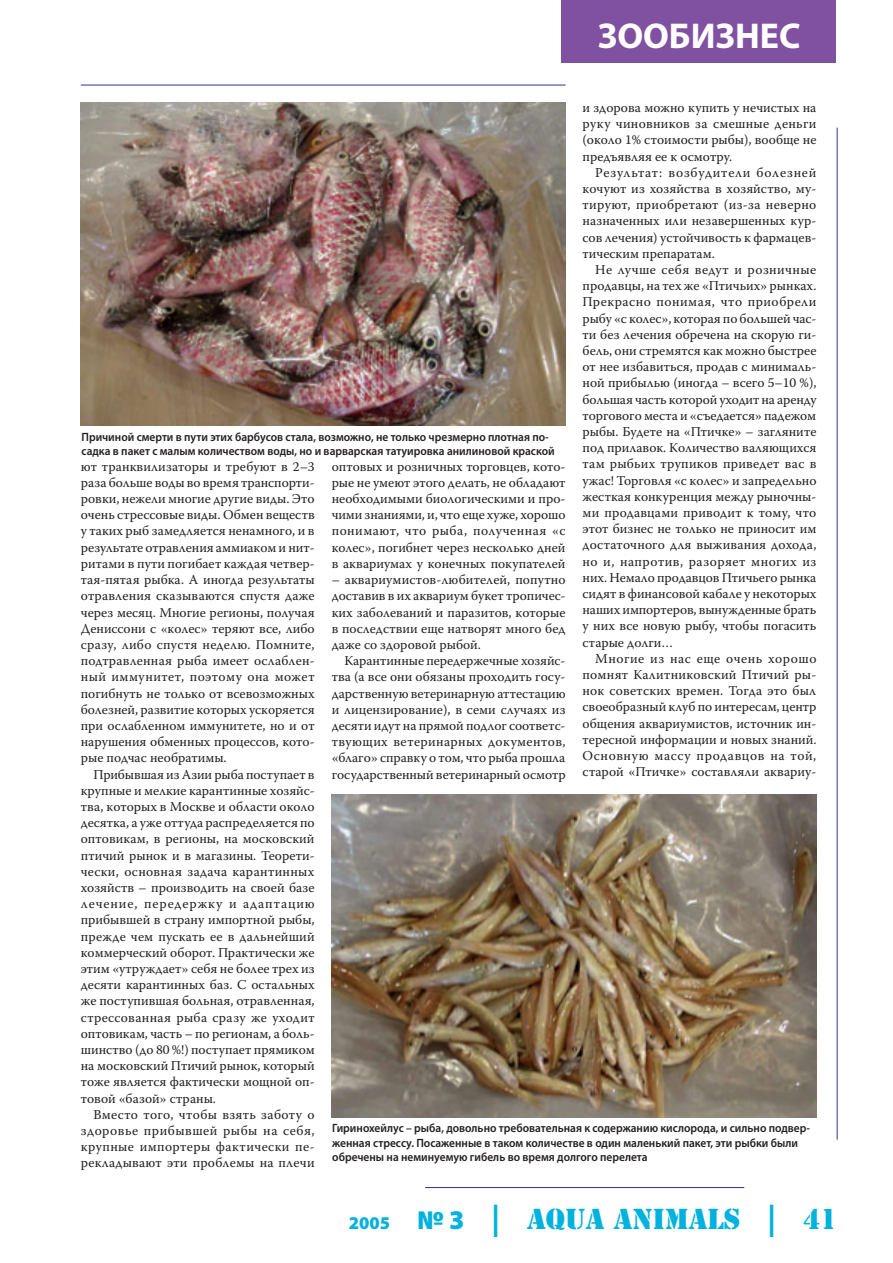
<style>
.page{position:relative;width:893px;height:1263px;background:#fff}
.page>*{position:absolute;margin:0;border:0;box-sizing:border-box;transform-origin:0 0}
.t1{font:700 36px "Myriad Pro";color:#fff}
.t2{font:27px "Stencil Std";color:#00b2dd}
.t3{font:13.5px/16.2px "Warnock Pro";color:#231f20;text-align:justify}
.t4{font:600 12px/14.4px "Myriad Pro";color:#231f20;scale:.95 1}
.s1{font-family:"Myriad Pro";font-weight:900;font-size:18px}
.s2{font-family:"Myriad Pro";font-weight:900}
</style>
<div class="page">
<hr style="left:81px;top:85px;width:485px;height:1px;background:#2e3092">
<hr style="left:837px;top:128px;width:1px;height:1012px;background:#2e3092">
<hr style="left:425px;top:1187px;width:319px;height:1px;background:#2e3092">
<div style="left:561px;top:0;width:275px;height:63px;background:#8051a1"></div>
<img style="left:81px;top:102px;width:484px;height:323px">
<img style="left:332px;top:795px;width:484px;height:323px">
<h1 class="t1" style="left:598px;top:12px;width:204px">ЗООБИЗНЕС</h1>
<p class="t3" style="left:583px;top:99px;width:235px">и здорова можно купить у нечистых на руку чиновников за смешные деньги (около 1% стоимости рыбы), вообще не предъявляя ее к осмотру.</p>
<p class="t3" style="left:583px;top:164px;width:235px;text-indent:13px">Результат: возбудители болезней кочуют из хозяйства в хозяйство, му&shy;тируют, приобретают (из-за неверно назначенных или незавершенных кур&shy;сов лечения) устойчивость к фармацев&shy;тическим препаратам.</p>
<p class="t3" style="left:583px;top:261px;width:235px;text-indent:13px">Не лучше себя ведут и розничные продавцы, на тех же «Птичьих» рынках.<br>Прекрасно понимая, что приобрели рыбу «с колес», которая по большей час&shy;ти без лечения обречена на скорую ги&shy;бель, они стремятся как можно быстрее от нее избавиться, продав с минималь&shy;ной прибылью (иногда – всего 5–10 %), большая часть которой уходит на аренду торгового места и «съедается» падежом рыбы. Будете на «Птичке» – загляните под прилавок. Количество валяющихся там рыбьих трупиков приведет вас в ужас! Торговля «с колес» и запредельно жесткая конкуренция между рыночны&shy;ми продавцами приводит к тому, что этот бизнес не только не приносит им достаточного для выживания дохода, но и, напротив, разоряет многих из них. Немало продавцов Птичьего рынка сидят в финансовой кабале у некоторых наших импортеров, вынужденные брать у них все новую рыбу, чтобы погасить старые долги…</p>
<p class="t3" style="left:583px;top:650px;width:235px;text-indent:13px">Многие из нас еще очень хорошо помнят Калитниковский Птичий ры&shy;нок советских времен. Тогда это был своеобразный клуб по интересам, центр общения аквариумистов, источник ин&shy;тересной информации и новых знаний.<br>Основную массу продавцов на той, старой «Птичке» составляли аквариу-</p>
<p class="t4" style="left:81px;top:429px;width:500px">Причиной смерти в пути этих барбусов стала, возможно, не только чрезмерно плотная по&shy;садка в пакет с малым количеством воды, но и варварская татуировка анилиновой краской</p>
<p class="t3" style="left:81px;top:458px;width:235px">ют транквилизаторы и требуют в 2–3 раза больше воды во время транспорти&shy;ровки, нежели многие другие виды. Это очень стрессовые виды. Обмен веществ у таких рыб замедляется ненамного, и в результате отравления аммиаком и нит&shy;ритами в пути погибает каждая четвер&shy;тая-пятая рыбка. А иногда результаты отравления сказываются спустя даже через месяц. Многие регионы, получая Дениссони с «колес» теряют все, либо сразу, либо спустя неделю. Помните, подтравленная рыба имеет ослаблен&shy;ный иммунитет, поэтому она может погибнуть не только от всевозможных болезней, развитие которых ускоряется при ослабленном иммунитете, но и от нарушения обменных процессов, кото&shy;рые подчас необратимы.</p>
<p class="t3" style="left:81px;top:766px;width:236px;text-indent:13px">Прибывшая из Азии рыба поступает в крупные и мелкие карантинные хозяйс&shy;тва, которых в Москве и области около десятка, а уже оттуда распределяется по оптовикам, в регионы, на московский птичий рынок и в магазины. Теорети&shy;чески, основная задача карантинных хозяйств – производить на своей базе лечение, передержку и адаптацию прибывшей в страну импортной рыбы, прежде чем пускать ее в дальнейший коммерческий оборот. Практически же этим «утруждает» себя не более трех из десяти карантинных баз. С остальных же поступившая больная, отравленная, стрессованная рыба сразу же уходит оптовикам, часть – по регионам, а боль&shy;шинство (до 80 %!) поступает прямиком на московский Птичий рынок, который тоже является фактически мощной оп&shy;товой «базой» страны.</p>
<p class="t3" style="left:81px;top:1106px;width:235px;text-indent:13px">Вместо того, чтобы взять заботу о здоровье прибывшей рыбы на себя, крупные импортеры фактически пе&shy;рекладывают эти проблемы на плечи</p>
<p class="t3" style="left:332px;top:458px;width:235px">оптовых и розничных торговцев, кото&shy;рые не умеют этого делать, не обладают необходимыми биологическими и про&shy;чими знаниями, и, что еще хуже, хорошо понимают, что рыба, полученная «с колес», погибнет через несколько дней в аквариумах у конечных покупателей</p>
<p class="t3" style="left:332px;top:571px;width:235px">– аквариумистов-любителей, попутно доставив в их аквариум букет тропичес&shy;ких заболеваний и паразитов, которые в последствии еще натворят много бед даже со здоровой рыбой.</p>
<p class="t3" style="left:332px;top:652px;width:235px;text-indent:13px">Карантинные передержечные хозяйс&shy;тва (а все они обязаны проходить госу&shy;дарственную ветеринарную аттестацию и лицензирование), в семи случаях из десяти идут на прямой подлог соответс&shy;твующих ветеринарных документов, «благо» справку о том, что рыба прошла государственный ветеринарный осмотр</p>
<p class="t4" style="left:332px;top:1121px;width:504px">Гиринохейлус – рыба, довольно требовательная к содержанию кислорода, и сильно подвер&shy;женная стрессу. Посаженные в таком количестве в один маленький пакет, эти рыбки были обречены на неминуемую гибель во время долгого перелета</p>
<h2 class="t2" style="left:349px;top:1201px;width:490px"><span class="s1">2005</span> <span class="s2">№ 3</span> | Aqua ANIMALS | 4 1</h2>
</div>
